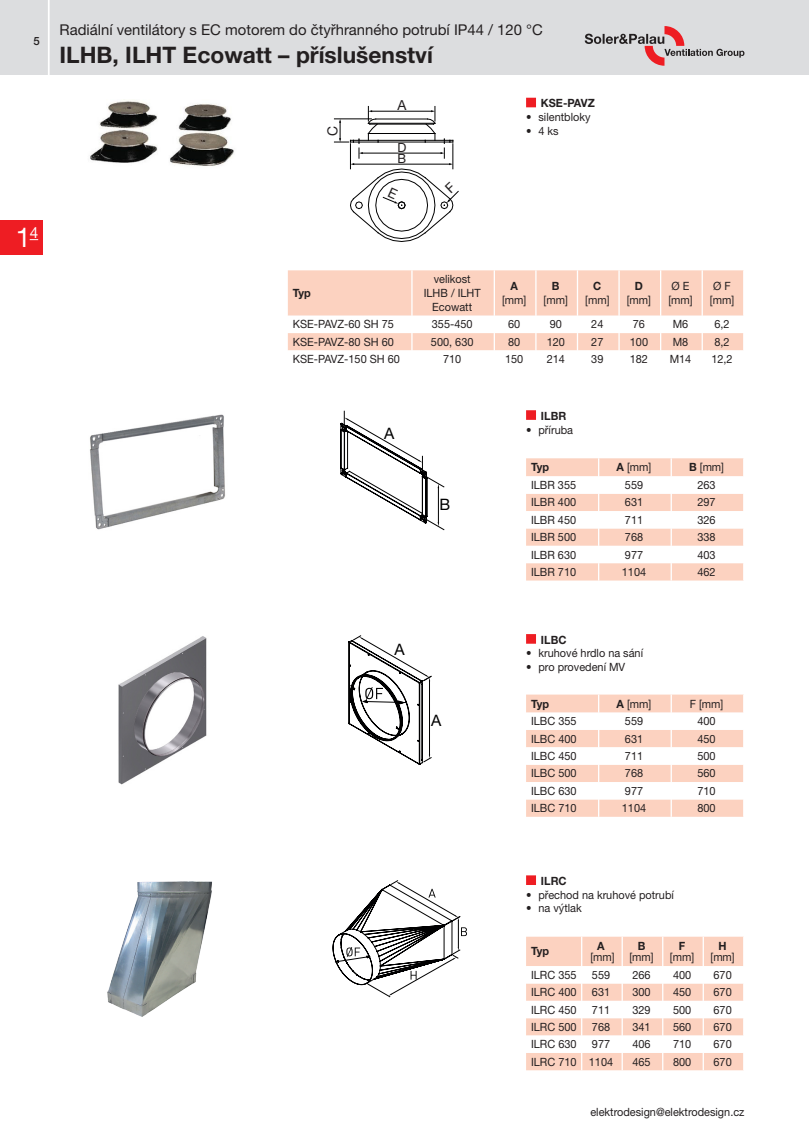
<style>
.page{position:relative;width:809px;height:1141px;background:#fff}
.page>*{position:absolute;margin:0;border:0;box-sizing:border-box;transform-origin:0 0}
.t1{font:27.12px "Helvetica Neue LT Pro";color:#fff}
.t2{font:700 22.75px "Helvetica Neue LT Pro";color:#231f20}
.t3{font:15.75px "Helvetica Neue LT Pro";color:#000001}
.t4{font:14.88px "Helvetica Neue LT Pro";color:#231f20}
.t5{font:13.83px "Helvetica Neue LT Pro";color:#231f20}
.t6{font:12.6px/10.8px "Helvetica Neue LT Pro";color:#231f20}
.t7{font:11.38px/13.7px "Helvetica Neue LT Pro";color:#231f20;scale:.96 1}
.t8{font:700 11.38px "Helvetica Neue LT Pro";color:#231f20;scale:.96 1}
.t9{font:500 11.38px "Helvetica Neue LT Pro";color:#231f20}
.s1{font-weight:700}
</style>
<div class="page">
<div style="left:0;top:0;width:809px;height:74px;background:#dcdddf"></div>
<hr style="left:48px;top:0;width:2px;height:77px;background:#fff">
<svg style="left:584px;top:26px;width:160px;height:40px"></svg>
<div style="left:0;top:220px;width:42px;height:34px;background:#ee1d23"></div>
<img style="left:90px;top:414px;width:135px;height:116px">
<svg style="left:340px;top:411px;width:104px;height:119px"></svg>
<div style="left:526px;top:410px;width:10px;height:10px;background:#ee1d23"></div>
<svg style="left:526px;top:458px;width:218px;height:123px"></svg>
<img style="left:118px;top:636px;width:89px;height:149px">
<svg style="left:348px;top:635px;width:83px;height:130px"></svg>
<div style="left:526px;top:634px;width:10px;height:10px;background:#ee1d23"></div>
<svg style="left:526px;top:695px;width:218px;height:122px"></svg>
<img style="left:107px;top:881px;width:105px;height:136px">
<svg style="left:332px;top:880px;width:135px;height:117px"></svg>
<div style="left:526px;top:875px;width:10px;height:10px;background:#ee1d23"></div>
<svg style="left:526px;top:937px;width:218px;height:133px"></svg>
<img style="left:90px;top:101px;width:144px;height:65px">
<div style="left:526px;top:98px;width:10px;height:9px;background:#ee1d23"></div>
<svg style="left:288px;top:270px;width:456px;height:81px"></svg>
<svg style="left:334px;top:106px;width:124px;height:136px"></svg>
<p class="t9" style="left:33px;top:34px;width:8px">5</p>
<h3 class="t4" style="left:60px;top:21px;width:485px">Radiální ventilátory s EC motorem do čtyřhranného potrubí IP44 / 120 °C</h3>
<h2 class="t2" style="left:60px;top:40px;width:375px">ILHB, ILHT Ecowatt – příslušenství</h2>
<p class="t5" style="left:324px;top:136px;width:11px;rotate:-90deg">C</p>
<p class="t5" style="left:397px;top:96px;width:10px">A</p>
<p class="t6" style="left:397px;top:142px;width:10px">D<br>B</p>
<p class="t8" style="left:541px;top:96px;width:58px">KSE-PAVZ</p>
<p class="t7" style="left:526px;top:110px;width:69px">• silentbloky</p>
<p class="t7" style="left:526px;top:123px;width:35px">• 4 ks</p>
<h1 class="t1" style="left:16px;top:220px;width:24px">1<sup>4</sup></h1>
<p class="t8" style="left:293px;top:286px;width:20px">Typ</p>
<p class="t7" style="left:423px;top:272px;width:61px;text-align:center">velikost<br>ILHB / ILHT<br>Ecowatt</p>
<p class="t8" style="left:510px;top:279px;width:9px">A</p>
<p class="t7" style="left:502px;top:293px;width:27px">[mm]</p>
<p class="t8" style="left:552px;top:279px;width:10px">B</p>
<p class="t7" style="left:543px;top:293px;width:27px">[mm]</p>
<p class="t8" style="left:593px;top:279px;width:10px">C</p>
<p class="t7" style="left:585px;top:293px;width:27px">[mm]</p>
<p class="t8" style="left:635px;top:279px;width:10px">D</p>
<p class="t7" style="left:626px;top:293px;width:27px">[mm]</p>
<p class="t7" style="left:668px;top:279px;width:27px">Ø E [mm]</p>
<p class="t7" style="left:710px;top:279px;width:27px">Ø F [mm]</p>
<p class="t7" style="left:293px;top:317px;width:107px">KSE-PAVZ-60 SH 75</p>
<p class="t7" style="left:432px;top:317px;width:44px">355-450</p>
<p class="t7" style="left:508px;top:317px;width:14px">60</p>
<p class="t7" style="left:549px;top:317px;width:14px">90</p>
<p class="t7" style="left:591px;top:317px;width:14px">24</p>
<p class="t7" style="left:633px;top:317px;width:14px">76</p>
<p class="t7" style="left:672px;top:317px;width:18px">M6</p>
<p class="t7" style="left:714px;top:317px;width:17px">6,2</p>
<p class="t7" style="left:293px;top:335px;width:107px">KSE-PAVZ-80 SH 60</p>
<p class="t7" style="left:431px;top:335px;width:46px">500, 630</p>
<p class="t7" style="left:508px;top:335px;width:14px">80</p>
<p class="t7" style="left:546px;top:335px;width:20px">120</p>
<p class="t7" style="left:591px;top:335px;width:14px">27</p>
<p class="t7" style="left:630px;top:335px;width:20px">100</p>
<p class="t7" style="left:672px;top:335px;width:18px">M8</p>
<p class="t7" style="left:714px;top:335px;width:17px">8,2</p>
<p class="t7" style="left:293px;top:352px;width:113px">KSE-PAVZ-150 SH 60</p>
<p class="t7" style="left:443px;top:352px;width:20px">710</p>
<p class="t7" style="left:505px;top:352px;width:20px">150</p>
<p class="t7" style="left:546px;top:352px;width:20px">214</p>
<p class="t7" style="left:591px;top:352px;width:14px">39</p>
<p class="t7" style="left:630px;top:352px;width:20px">182</p>
<p class="t7" style="left:669px;top:352px;width:24px">M14</p>
<p class="t7" style="left:711px;top:352px;width:24px">12,2</p>
<h3 class="t3" style="left:384px;top:424px;width:12px">A</h3>
<h3 class="t3" style="left:439px;top:494px;width:12px">B</h3>
<h3 class="t3" style="left:394px;top:639px;width:12px">A</h3>
<h3 class="t3" style="left:431px;top:711px;width:12px">A</h3>
<p class="t8" style="left:541px;top:409px;width:28px">ILBR</p>
<p class="t7" style="left:526px;top:422px;width:50px">• příruba</p>
<p class="t8" style="left:531px;top:460px;width:20px">Typ</p>
<p class="t7" style="left:616px;top:460px;width:38px"><span class="s1">A</span> [mm]</p>
<p class="t7" style="left:689px;top:460px;width:38px"><span class="s1">B</span> [mm]</p>
<p class="t7" style="left:531px;top:478px;width:48px">ILBR 355</p>
<p class="t7" style="left:625px;top:478px;width:20px">559</p>
<p class="t7" style="left:697px;top:478px;width:20px">263</p>
<p class="t7" style="left:531px;top:495px;width:48px">ILBR 400</p>
<p class="t7" style="left:625px;top:495px;width:20px">631</p>
<p class="t7" style="left:697px;top:495px;width:20px">297</p>
<p class="t7" style="left:531px;top:513px;width:48px">ILBR 450</p>
<p class="t7" style="left:625px;top:513px;width:20px">711</p>
<p class="t7" style="left:697px;top:513px;width:20px">326</p>
<p class="t7" style="left:531px;top:530px;width:48px">ILBR 500</p>
<p class="t7" style="left:625px;top:530px;width:20px">768</p>
<p class="t7" style="left:697px;top:530px;width:20px">338</p>
<p class="t7" style="left:531px;top:547px;width:48px">ILBR 630</p>
<p class="t7" style="left:625px;top:547px;width:20px">977</p>
<p class="t7" style="left:697px;top:547px;width:20px">403</p>
<p class="t7" style="left:531px;top:565px;width:48px">ILBR 710</p>
<p class="t7" style="left:622px;top:565px;width:27px">1104</p>
<p class="t7" style="left:697px;top:565px;width:20px">462</p>
<p class="t8" style="left:541px;top:632px;width:28px">ILBC</p>
<p class="t7" style="left:526px;top:646px;width:123px">• kruhové hrdlo na sání</p>
<p class="t7" style="left:526px;top:660px;width:105px">• pro provedení MV</p>
<p class="t8" style="left:531px;top:696px;width:20px">Typ</p>
<p class="t7" style="left:616px;top:696px;width:38px"><span class="s1">A</span> [mm]</p>
<p class="t7" style="left:689px;top:696px;width:36px">F [mm]</p>
<p class="t7" style="left:531px;top:714px;width:49px">ILBC 355</p>
<p class="t7" style="left:625px;top:714px;width:20px">559</p>
<p class="t7" style="left:697px;top:714px;width:20px">400</p>
<p class="t7" style="left:531px;top:732px;width:49px">ILBC 400</p>
<p class="t7" style="left:625px;top:732px;width:20px">631</p>
<p class="t7" style="left:697px;top:732px;width:20px">450</p>
<p class="t7" style="left:531px;top:749px;width:49px">ILBC 450</p>
<p class="t7" style="left:625px;top:749px;width:20px">711</p>
<p class="t7" style="left:697px;top:749px;width:20px">500</p>
<p class="t7" style="left:531px;top:766px;width:49px">ILBC 500</p>
<p class="t7" style="left:625px;top:766px;width:20px">768</p>
<p class="t7" style="left:697px;top:766px;width:20px">560</p>
<p class="t7" style="left:531px;top:784px;width:49px">ILBC 630</p>
<p class="t7" style="left:625px;top:784px;width:20px">977</p>
<p class="t7" style="left:697px;top:784px;width:20px">710</p>
<p class="t7" style="left:531px;top:801px;width:49px">ILBC 710</p>
<p class="t7" style="left:622px;top:801px;width:27px">1104</p>
<p class="t7" style="left:697px;top:801px;width:20px">800</p>
<p class="t8" style="left:541px;top:874px;width:28px">ILRC</p>
<p class="t7" style="left:526px;top:887px;width:155px">• přechod na kruhové potrubí</p>
<p class="t7" style="left:526px;top:901px;width:60px">• na výtlak</p>
<p class="t8" style="left:531px;top:944px;width:20px">Typ</p>
<p class="t8" style="left:597px;top:939px;width:9px">A</p>
<p class="t7" style="left:590px;top:950px;width:27px">[mm]</p>
<p class="t8" style="left:637px;top:939px;width:10px">B</p>
<p class="t7" style="left:629px;top:950px;width:27px">[mm]</p>
<p class="t8" style="left:679px;top:939px;width:8px">F</p>
<p class="t7" style="left:670px;top:950px;width:27px">[mm]</p>
<p class="t8" style="left:718px;top:939px;width:10px">H</p>
<p class="t7" style="left:710px;top:950px;width:27px">[mm]</p>
<p class="t7" style="left:531px;top:968px;width:49px">ILRC 355</p>
<p class="t7" style="left:592px;top:968px;width:20px">559</p>
<p class="t7" style="left:632px;top:968px;width:20px">266</p>
<p class="t7" style="left:673px;top:968px;width:20px">400</p>
<p class="t7" style="left:713px;top:968px;width:20px">670</p>
<p class="t7" style="left:531px;top:985px;width:49px">ILRC 400</p>
<p class="t7" style="left:592px;top:985px;width:20px">631</p>
<p class="t7" style="left:632px;top:985px;width:20px">300</p>
<p class="t7" style="left:673px;top:985px;width:20px">450</p>
<p class="t7" style="left:713px;top:985px;width:20px">670</p>
<p class="t7" style="left:531px;top:1002px;width:49px">ILRC 450</p>
<p class="t7" style="left:592px;top:1002px;width:20px">711</p>
<p class="t7" style="left:632px;top:1002px;width:20px">329</p>
<p class="t7" style="left:673px;top:1002px;width:20px">500</p>
<p class="t7" style="left:713px;top:1002px;width:20px">670</p>
<p class="t7" style="left:531px;top:1020px;width:49px">ILRC 500</p>
<p class="t7" style="left:592px;top:1020px;width:20px">768</p>
<p class="t7" style="left:632px;top:1020px;width:20px">341</p>
<p class="t7" style="left:673px;top:1020px;width:20px">560</p>
<p class="t7" style="left:713px;top:1020px;width:20px">670</p>
<p class="t7" style="left:531px;top:1037px;width:49px">ILRC 630</p>
<p class="t7" style="left:592px;top:1037px;width:20px">977</p>
<p class="t7" style="left:632px;top:1037px;width:20px">406</p>
<p class="t7" style="left:673px;top:1037px;width:20px">710</p>
<p class="t7" style="left:713px;top:1037px;width:20px">670</p>
<p class="t7" style="left:531px;top:1054px;width:87px">ILRC 710 1104</p>
<p class="t7" style="left:632px;top:1054px;width:20px">465</p>
<p class="t7" style="left:673px;top:1054px;width:20px">800</p>
<p class="t7" style="left:713px;top:1054px;width:20px">670</p>
<p class="t7" style="left:590px;top:1105px;width:162px">elektrodesign@elektrodesign.cz</p>
</div>
